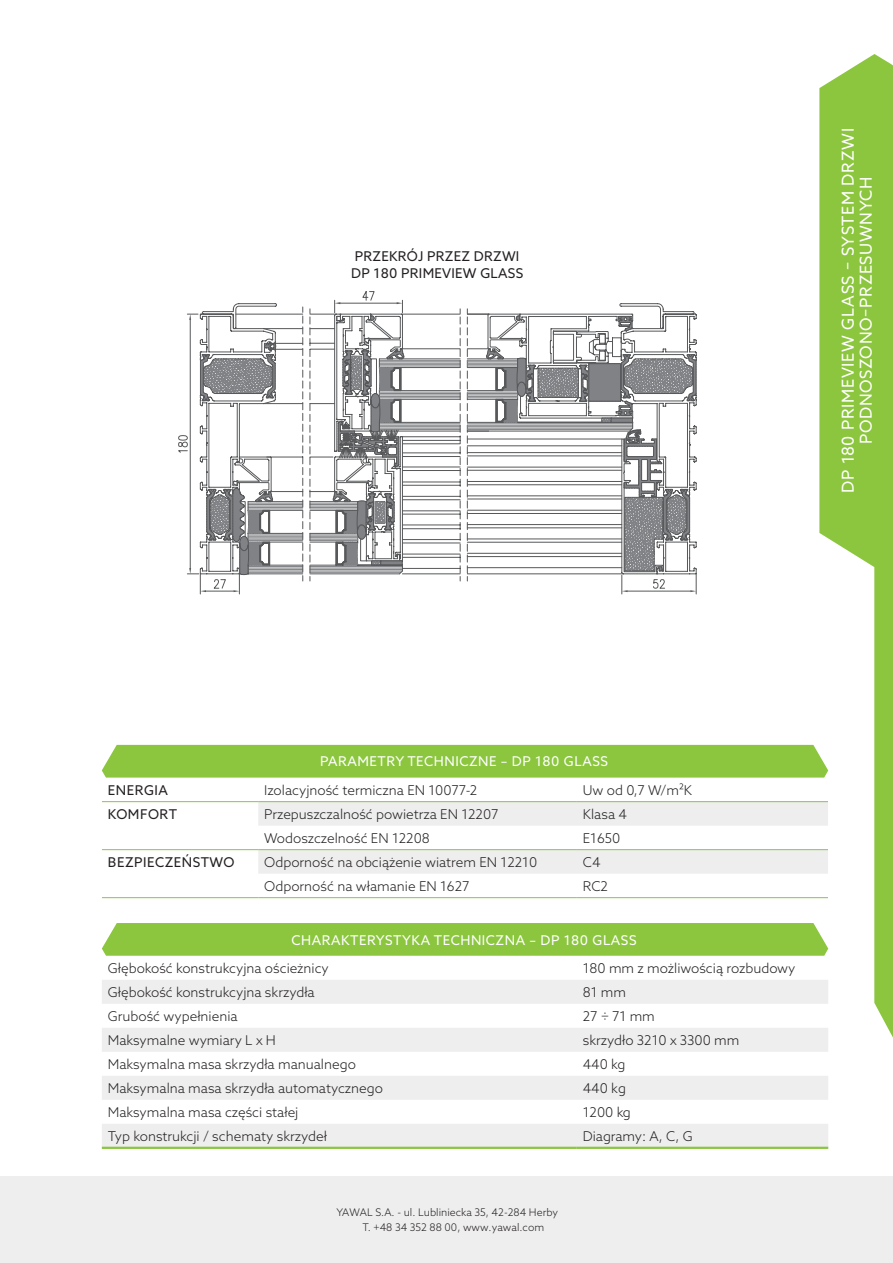
<style>
.page{position:relative;width:893px;height:1263px;background:#fff}
.page>*{position:absolute;margin:0;border:0;box-sizing:border-box;transform-origin:0 0}
.napis_na_belce{font:16.5px/18px "Azo Sans";letter-spacing:.04em;color:#fff;text-align:center}
.dane_techniczne{font:300 13.5px "Azo Sans";color:#231f20}
.para__techniczne{font:13.5px "Azo Sans";letter-spacing:.04em;color:#fff}
.przekroje{font:13.5px/16.5px "Azo Sans";letter-spacing:.02em;color:#231f20}
.energia_komfort_bezpieczenstwo{font:13.5px "Azo Sans";letter-spacing:.04em;color:#231f20}
.t1{font:300 10.5px/15px "Azo Sans";color:#231f20}
</style>
<div class="page">
<div style="left:0;top:1176px;width:893px;height:87px;background:#eeeeef"></div>
<svg style="left:819px;top:54px;width:74px;height:984px;fill:#8bc63e"></svg>
<svg style="left:258px;top:802px;width:570px;height:72px"></svg>
<hr style="left:102px;top:801px;width:156px;height:1px;background:#8bc63e">
<hr style="left:258px;top:801px;width:319px;height:1px;background:#8bc63e">
<hr style="left:577px;top:801px;width:251px;height:1px;background:#8bc63e">
<hr style="left:102px;top:849px;width:156px;height:1px;background:#8bc63e">
<hr style="left:258px;top:849px;width:319px;height:1px;background:#8bc63e">
<hr style="left:577px;top:849px;width:251px;height:1px;background:#8bc63e">
<hr style="left:102px;top:897px;width:156px;height:1px;background:#8bc63e">
<hr style="left:258px;top:897px;width:319px;height:1px;background:#8bc63e">
<hr style="left:577px;top:897px;width:251px;height:1px;background:#8bc63e">
<div style="left:102px;top:745px;width:726px;height:32px;background:#8bc63e"></div>
<svg style="left:102px;top:980px;width:726px;height:167px;fill:#eeeeef"></svg>
<hr style="left:102px;top:1147px;width:475px;height:2px;background:#8bc63e">
<hr style="left:577px;top:1147px;width:251px;height:2px;background:#8bc63e">
<div style="left:102px;top:923px;width:726px;height:33px;background:#8bc63e"></div>
<svg style="left:178px;top:311px;width:62px;height:283px"></svg>
<svg style="left:214px;top:303px;width:97px;height:285px"></svg>
<svg style="left:459px;top:308px;width:237px;height:286px"></svg>
<svg style="left:467px;top:303px;width:230px;height:289px"></svg>
<svg style="left:310px;top:291px;width:150px;height:290px"></svg>
<p class="przekroje" style="left:351px;top:248px;width:174px">PRZEKRÓJ PRZEZ DRZWI<br>DP 180 PRIMEVIEW GLASS</p>
<p class="napis_na_belce" style="left:839px;top:493px;width:366px;rotate:-90deg">DP 180 PRIMEVIEW GLASS – SYSTEM DRZWI<br>PODNOSZONO–PRZESUWNYCH</p>
<p class="para__techniczne" style="left:320px;top:753px;width:289px">PARAMETRY TECHNICZNE – DP 180 GLASS</p>
<p class="energia_komfort_bezpieczenstwo" style="left:108px;top:781px;width:62px">ENERGIA</p>
<p class="dane_techniczne" style="left:264px;top:781px;width:215px">Izolacyjność termiczna EN 10077-2</p>
<p class="dane_techniczne" style="left:583px;top:781px;width:111px">Uw od 0,7 W/m²K</p>
<p class="energia_komfort_bezpieczenstwo" style="left:108px;top:805px;width:71px">KOMFORT</p>
<p class="dane_techniczne" style="left:264px;top:805px;width:236px">Przepuszczalność powietrza EN 12207</p>
<p class="dane_techniczne" style="left:583px;top:805px;width:46px">Klasa 4</p>
<p class="dane_techniczne" style="left:264px;top:829px;width:167px">Wodoszczelność EN 12208</p>
<p class="dane_techniczne" style="left:583px;top:829px;width:39px">E1650</p>
<p class="energia_komfort_bezpieczenstwo" style="left:108px;top:853px;width:128px">BEZPIECZEŃSTWO</p>
<p class="dane_techniczne" style="left:264px;top:853px;width:274px">Odporność na obciążenie wiatrem EN 12210</p>
<p class="dane_techniczne" style="left:583px;top:853px;width:19px">C4</p>
<p class="dane_techniczne" style="left:264px;top:877px;width:207px">Odporność na włamanie EN 1627</p>
<p class="dane_techniczne" style="left:583px;top:877px;width:27px">RC2</p>
<p class="para__techniczne" style="left:292px;top:931px;width:346px">CHARAKTERYSTYKA TECHNICZNA – DP 180 GLASS</p>
<p class="dane_techniczne" style="left:108px;top:959px;width:223px">Głębokość konstrukcyjna ościeżnicy</p>
<p class="dane_techniczne" style="left:583px;top:959px;width:214px">180 mm z możliwością rozbudowy</p>
<p class="dane_techniczne" style="left:108px;top:983px;width:208px">Głębokość konstrukcyjna skrzydła</p>
<p class="dane_techniczne" style="left:583px;top:983px;width:45px">81 mm</p>
<p class="dane_techniczne" style="left:108px;top:1007px;width:131px">Grubość wypełnienia</p>
<p class="dane_techniczne" style="left:583px;top:1007px;width:74px">27 ÷ 71 mm</p>
<p class="dane_techniczne" style="left:108px;top:1031px;width:170px">Maksymalne wymiary L x H</p>
<p class="dane_techniczne" style="left:583px;top:1031px;width:158px">skrzydło 3210 x 3300 mm</p>
<p class="dane_techniczne" style="left:108px;top:1055px;width:250px">Maksymalna masa skrzydła manualnego</p>
<p class="dane_techniczne" style="left:583px;top:1055px;width:44px">440 kg</p>
<p class="dane_techniczne" style="left:108px;top:1079px;width:277px">Maksymalna masa skrzydła automatycznego</p>
<p class="dane_techniczne" style="left:583px;top:1079px;width:45px">440 kg</p>
<p class="dane_techniczne" style="left:108px;top:1103px;width:192px">Maksymalna masa części stałej</p>
<p class="dane_techniczne" style="left:583px;top:1103px;width:50px">1200 kg</p>
<p class="dane_techniczne" style="left:108px;top:1127px;width:221px">Typ konstrukcji / schematy skrzydeł</p>
<p class="dane_techniczne" style="left:583px;top:1127px;width:111px">Diagramy: A, C, G</p>
<p class="t1" style="left:362px;top:1205px;width:197px;text-indent:-26px">YAWAL S.A. - ul. Lubliniecka 35, 42-284 Herby<br>T. +48 34 352 88 00, www.yawal.com</p>
</div>
